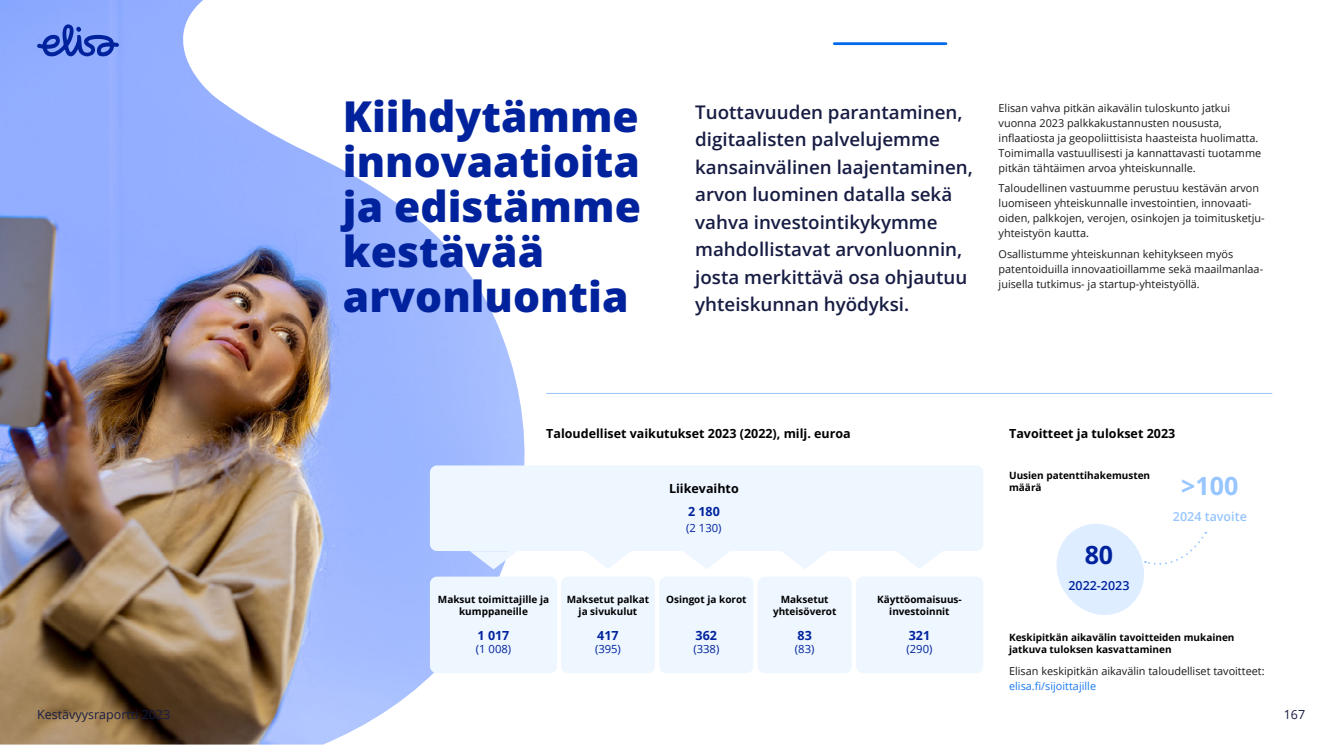
<style>
.page{position:relative;width:1322px;height:745px;background:#fff}
.page>*{position:absolute;margin:0;border:0;box-sizing:border-box;transform-origin:0 0}
.t1{font:800 42.5px/45px "Open Sans";color:#00239d}
.t2{font:700 25px "Open Sans";color:#96c5ff}
.t3{font:700 25px "Open Sans";color:#00239d}
.t4{font:600 18.75px/27.5px "Open Sans";color:#171c43}
.t5{font:700 12.5px "Open Sans";color:#000}
.t6{font:12.5px "Open Sans";color:#171c43}
.t7{font:700 12.5px "Open Sans";color:#00239d}
.t8{font:600 12.5px "Open Sans";color:#96c5ff}
.t9{font:600 12.5px "Open Sans";color:#00239d}
.t10{font:11.25px "Open Sans";color:#00239d}
.t11{font:10.88px/15px "Open Sans";color:#1a1a1a}
.t12{font:10.88px "Open Sans";color:#1a79ef}
.t13{font:700 10px/12px "Open Sans";color:#000;text-align:center}
</style>
<div class="page">
<img style="left:0;top:0;width:526px;height:744px">
<div style="left:856px;top:576px;width:127px;height:96px;background:#eef6ff;border-radius:7px"></div>
<div style="left:758px;top:576px;width:93px;height:96px;background:#eef6ff;border-radius:7px"></div>
<div style="left:659px;top:576px;width:94px;height:96px;background:#eef6ff;border-radius:7px"></div>
<div style="left:561px;top:576px;width:94px;height:96px;background:#eef6ff;border-radius:7px"></div>
<div style="left:430px;top:576px;width:127px;height:96px;background:#eef6ff;border-radius:7px"></div>
<div style="left:430px;top:465px;width:553px;height:85px;background:#eef6ff;border-radius:7px"></div>
<svg style="left:470px;top:551px;width:47px;height:18px"></svg>
<svg style="left:584px;top:550px;width:48px;height:18px"></svg>
<svg style="left:683px;top:550px;width:47px;height:19px"></svg>
<svg style="left:781px;top:550px;width:47px;height:19px"></svg>
<svg style="left:896px;top:550px;width:47px;height:18px"></svg>
<svg style="left:1056px;top:524px;width:150px;height:90px"></svg>
<hr style="left:546px;top:393px;width:726px;height:1px;background:#96c5ff">
<svg style="left:37px;top:24px;width:82px;height:32px;background:#5978d9"></svg>
<hr style="left:834px;top:42px;width:112px;height:3px;background:#006aed">
<h1 class="t1" style="left:343px;top:92px;width:299px">Kiihdytämme innovaatioita ja edistämme kestävää arvonluontia</h1>
<h3 class="t4" style="left:695px;top:97px;width:279px">Tuottavuuden parantaminen, digitaalisten palvelujemme kansainvälinen laajentaminen, arvon luominen datalla sekä vahva investointikykymme mahdollistavat arvonluonnin, josta merkittävä osa ohjautuu yhteiskunnan hyödyksi.</h3>
<p class="t11" style="left:998px;top:100px;width:264px">Elisan vahva pitkän aikavälin tuloskunto jatkui vuonna 2023 palkkakustannusten noususta, inflaatiosta ja geopoliittisista haasteista huolimatta.<br>Toimimalla vastuullisesti ja kannattavasti tuotamme pitkän tähtäimen arvoa yhteiskunnalle.</p>
<p class="t11" style="left:998px;top:180px;width:268px">Taloudellinen vastuumme perustuu kestävän arvon luomiseen yhteiskunnalle investointien, innovaati&shy;oiden, palkkojen, verojen, osinkojen ja toimitusketju&shy;yhteistyön kautta.</p>
<p class="t11" style="left:998px;top:246px;width:266px">Osallistumme yhteiskunnan kehitykseen myös patentoiduilla innovaatioillamme sekä maailmanlaa&shy;juisella tutkimus- ja startup-yhteistyöllä.</p>
<p class="t5" style="left:546px;top:425px;width:306px">Taloudelliset vaikutukset 2023 (2022), milj. euroa</p>
<p class="t5" style="left:1009px;top:425px;width:168px">Tavoitteet ja tulokset 2023</p>
<p class="t5" style="left:669px;top:479px;width:71px">Liikevaihto</p>
<p class="t7" style="left:688px;top:502px;width:33px">2 180</p>
<p class="t10" style="left:686px;top:520px;width:37px">(2 130)</p>
<p class="t13" style="left:1009px;top:469px;width:143px;text-align:left">Uusien patenttihakemusten määrä</p>
<h2 class="t2" style="left:1181px;top:468px;width:59px">&gt;100</h2>
<p class="t8" style="left:1173px;top:507px;width:75px">2024 tavoite</p>
<h2 class="t3" style="left:1084px;top:538px;width:30px">80</h2>
<p class="t9" style="left:1068px;top:576px;width:63px">2022-2023</p>
<p class="t13" style="left:438px;top:593px;width:113px">Maksut toimittajille ja kumppaneille</p>
<p class="t13" style="left:567px;top:593px;width:84px">Maksetut palkat ja sivukulut</p>
<p class="t13" style="left:666px;top:593px;width:82px">Osingot ja korot</p>
<p class="t13" style="left:773px;top:593px;width:65px">Maksetut yhteisöverot</p>
<p class="t13" style="left:877px;top:593px;width:86px">Käyttöomaisuus&shy;investoinnit</p>
<p class="t7" style="left:477px;top:626px;width:33px">1 017</p>
<p class="t10" style="left:476px;top:641px;width:37px">(1 008)</p>
<p class="t7" style="left:695px;top:626px;width:23px">362</p>
<p class="t10" style="left:693px;top:641px;width:27px">(338)</p>
<p class="t7" style="left:797px;top:626px;width:16px">83</p>
<p class="t10" style="left:795px;top:641px;width:21px">(83)</p>
<p class="t7" style="left:909px;top:626px;width:23px">321</p>
<p class="t10" style="left:906px;top:641px;width:27px">(290)</p>
<p class="t7" style="left:597px;top:626px;width:23px">417</p>
<p class="t10" style="left:595px;top:641px;width:27px">(395)</p>
<p class="t13" style="left:1009px;top:630px;width:227px;text-align:left">Keskipitkän aikavälin tavoitteiden mukainen jatkuva tuloksen kasvattaminen</p>
<p class="t11" style="left:1009px;top:663px;width:257px">Elisan keskipitkän aikavälin taloudelliset tavoitteet:</p>
<p class="t12" style="left:1009px;top:678px;width:89px">elisa.fi/sijoittajille</p>
<p class="t6" style="left:37px;top:705px;width:135px">Kestävyysraportti 2023</p>
<p class="t6" style="left:1283px;top:705px;width:23px">167</p>
</div>
